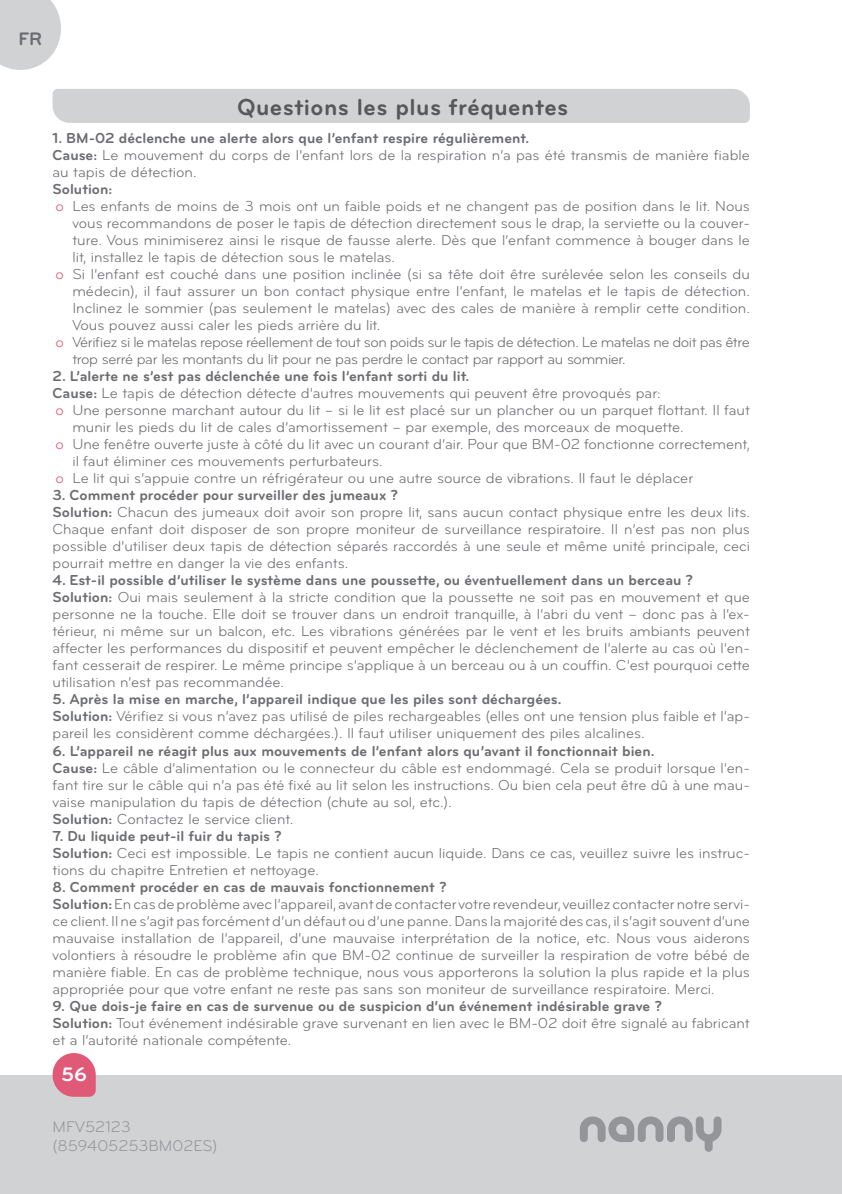
<style>
.page{position:relative;width:842px;height:1194px;background:#fff}
.page>*{position:absolute;margin:0;border:0;box-sizing:border-box;transform-origin:0 0}
.t1{font:700 24px "Bryant";letter-spacing:.02em;color:#57585a}
.t2{font:700 20.2px "Bryant";color:#fff}
.t3{font:700 18.8px "Bryant";color:#6c6d70}
.t4{font:16px/19.2px "Bryant";color:#939598}
.t5{font:15px/17px "Bryant";color:#6c6d70}
.t6{font:15px "Bryant";letter-spacing:-.025em;color:#6c6d70}
.t7{font:700 15px "Bryant";color:#6c6d70}
.s1{font-weight:700}
.s2{color:#e05a77}
</style>
<div class="page">
<svg style="left:0;top:0;width:61px;height:70px;background:#d6d7d8"></svg>
<div style="left:0;top:1074px;width:842px;height:119px;background:#d1d2d4"></div>
<svg style="left:580px;top:1116px;width:142px;height:35px"></svg>
<svg style="left:53px;top:1053px;width:43px;height:43px;background:#e2718a"></svg>
<div style="left:53px;top:89px;width:697px;height:34px;background:#d1d2d4"></div>
<p class="t3" style="left:19px;top:32px;width:25px">FR</p>
<h1 class="t1" style="left:237px;top:98px;width:333px">Questions les plus fréquentes</h1>
<p class="t5" style="left:53px;top:131px;width:699px"><span class="s1">1. BM-02 déclenche une alerte alors que l’enfant respire régulièrement.<br>Cause:</span> Le mouvement du corps de l’enfant lors de la respiration n’a pas été transmis de manière fiable au tapis de détection.</p>
<p class="t7" style="left:53px;top:183px;width:61px">Solution:</p>
<p class="t5" style="left:55px;top:199px;width:696px"><span class="s2">o</span> Les enfants de moins de 3 mois ont un faible poids et ne changent pas de position dans le lit. Nous</p>
<p class="t5" style="left:72px;top:216px;width:679px">vous recommandons de poser le tapis de détection directement sous le drap, la serviette ou la couver-</p>
<p class="t5" style="left:72px;top:233px;width:679px">ture. Vous minimiserez ainsi le risque de fausse alerte. Dès que l’enfant commence à bouger dans le</p>
<p class="t5" style="left:72px;top:250px;width:324px">lit, installez le tapis de détection sous le matelas.</p>
<p class="t5" style="left:55px;top:267px;width:696px"><span class="s2">o</span> Si l’enfant est couché dans une position inclinée (si sa tête doit être surélevée selon les conseils du</p>
<p class="t5" style="left:72px;top:284px;width:679px">médecin), il faut assurer un bon contact physique entre l’enfant, le matelas et le tapis de détection.</p>
<p class="t5" style="left:72px;top:301px;width:679px">Inclinez le sommier (pas seulement le matelas) avec des cales de manière à remplir cette condition.</p>
<p class="t5" style="left:72px;top:318px;width:309px">Vous pouvez aussi caler les pieds arrière du lit.</p>
<p class="t6" style="left:55px;top:336px;width:696px"><span class="s2">o</span> Vérifiez si le matelas repose réellement de tout son poids sur le tapis de détection. Le matelas ne doit pas être</p>
<p class="t6" style="left:72px;top:353px;width:555px">trop serré par les montants du lit pour ne pas perdre le contact par rapport au sommier.</p>
<p class="t7" style="left:53px;top:370px;width:418px">2. L’alerte ne s’est pas déclenchée une fois l’enfant sorti du lit.</p>
<p class="t5" style="left:53px;top:386px;width:609px"><span class="s1">Cause:</span> Le tapis de détection détecte d’autres mouvements qui peuvent être provoqués par:</p>
<p class="t5" style="left:55px;top:403px;width:696px"><span class="s2">o</span> Une personne marchant autour du lit – si le lit est placé sur un plancher ou un parquet flottant. Il faut</p>
<p class="t5" style="left:72px;top:420px;width:613px">munir les pieds du lit de cales d’amortissement – par exemple, des morceaux de moquette.</p>
<p class="t5" style="left:55px;top:437px;width:696px"><span class="s2">o</span> Une fenêtre ouverte juste à côté du lit avec un courant d‘air. Pour que BM-02 fonctionne correctement,</p>
<p class="t5" style="left:72px;top:454px;width:312px">il faut éliminer ces mouvements perturbateurs.</p>
<p class="t5" style="left:55px;top:471px;width:639px"><span class="s2">o</span> Le lit qui s’appuie contre un réfrigérateur ou une autre source de vibrations. Il faut le déplacer</p>
<p class="t5" style="left:53px;top:488px;width:699px"><span class="s1">3. Comment procéder pour surveiller des jumeaux ?<br>Solution:</span> Chacun des jumeaux doit avoir son propre lit, sans aucun contact physique entre les deux lits.<br>Chaque enfant doit disposer de son propre moniteur de surveillance respiratoire. Il n’est pas non plus possible d’utiliser deux tapis de détection séparés raccordés à une seule et même unité principale, ceci pourrait mettre en danger la vie des enfants.</p>
<p class="t5" style="left:53px;top:573px;width:699px"><span class="s1">4. Est-il possible d’utiliser le système dans une poussette, ou éventuellement dans un berceau ?<br>Solution:</span> Oui mais seulement à la stricte condition que la poussette ne soit pas en mouvement et que personne ne la touche. Elle doit se trouver dans un endroit tranquille, à l’abri du vent – donc pas à l‘ex&shy;térieur, ni même sur un balcon, etc. Les vibrations générées par le vent et les bruits ambiants peuvent affecter les performances du dispositif et peuvent empêcher le déclenchement de l’alerte au cas où l’en&shy;fant cesserait de respirer. Le même principe s’applique à un berceau ou à un couffin. C’est pourquoi cette utilisation n’est pas recommandée.</p>
<p class="t5" style="left:53px;top:692px;width:699px"><span class="s1">5. Après la mise en marche, l’appareil indique que les piles sont déchargées.<br>Solution:</span> Vérifiez si vous n’avez pas utilisé de piles rechargeables (elles ont une tension plus faible et l‘ap&shy;pareil les considèrent comme déchargées.). Il faut utiliser uniquement des piles alcalines.</p>
<p class="t5" style="left:53px;top:743px;width:699px"><span class="s1">6. L’appareil ne réagit plus aux mouvements de l’enfant alors qu’avant il fonctionnait bien.<br>Cause:</span> Le câble d’alimentation ou le connecteur du câble est endommagé. Cela se produit lorsque l’en&shy;fant tire sur le câble qui n’a pas été fixé au lit selon les instructions. Ou bien cela peut être dû à une mau&shy;vaise manipulation du tapis de détection (chute au sol, etc.).<br><span class="s1">Solution:</span> Contactez le service client.</p>
<p class="t5" style="left:53px;top:828px;width:699px"><span class="s1">7. Du liquide peut-il fuir du tapis ?<br>Solution:</span> Ceci est impossible. Le tapis ne contient aucun liquide. Dans ce cas, veuillez suivre les instruc&shy;tions du chapitre Entretien et nettoyage.</p>
<p class="t5" style="left:53px;top:879px;width:699px"><span class="s1">8. Comment procéder en cas de mauvais fonctionnement ?<br>Solution:</span> En cas de problème avec l’appareil, avant de contacter votre revendeur, veuillez contacter notre servi&shy;ce client. Il ne s’agit pas forcément d’un défaut ou d’une panne. Dans la majorité des cas, il s‘agit souvent d‘une mauvaise installation de l’appareil, d’une mauvaise interprétation de la notice, etc. Nous vous aiderons volontiers à résoudre le problème afin que BM-02 continue de surveiller la respiration de votre bébé de manière fiable. En cas de problème technique, nous vous apporterons la solution la plus rapide et la plus appropriée pour que votre enfant ne reste pas sans son moniteur de surveillance respiratoire. Merci.</p>
<p class="t5" style="left:53px;top:998px;width:699px"><span class="s1">9. Que dois-je faire en cas de survenue ou de suspicion d‘un événement indésirable grave ?<br>Solution:</span> Tout événement indésirable grave survenant en lien avec le BM-02 doit être signalé au fabricant et a l‘autorité nationale compétente.</p>
<h2 class="t2" style="left:61px;top:1065px;width:27px">56</h2>
<p class="t4" style="left:53px;top:1118px;width:167px">MFV52123 (859405253BM02ES)</p>
</div>
